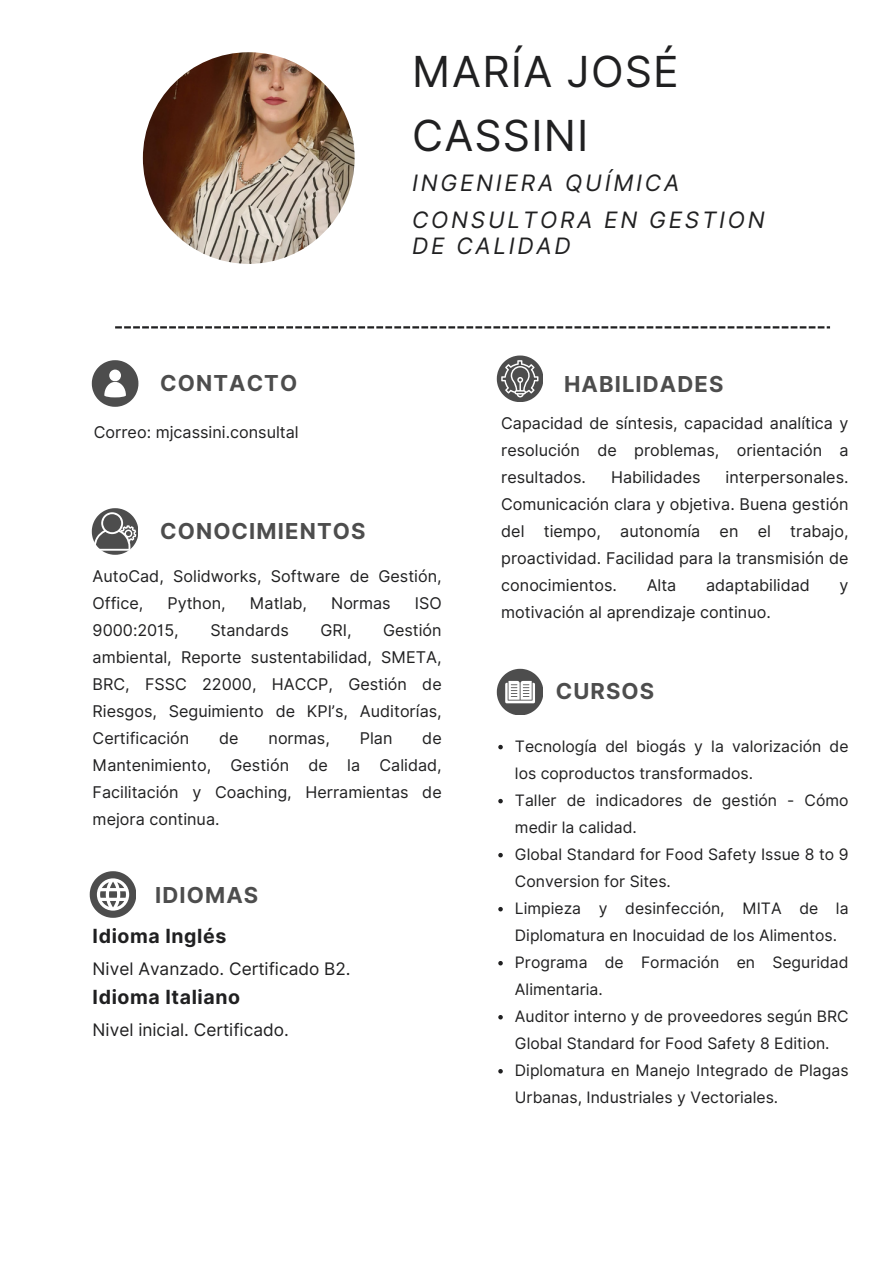
<style>
.page{position:relative;width:894px;height:1264px;background:#fff}
.page>*{position:absolute;margin:0;border:0;box-sizing:border-box;transform-origin:0 0}
.t1{font:42.75px/64.2px "Inter";letter-spacing:.025em;color:#202021}
.t2{font:italic 22.65px/25.8px "Inter";letter-spacing:.12em;color:#202021}
.t3{font:700 21.9px "Inter";letter-spacing:.05em;color:#4d4d4d}
.t4{font:700 19.5px "Inter";letter-spacing:.03em;color:#202021}
.t5{font:17.25px "Inter";color:#202021}
.t6{font:16.2px/27px "Inter";color:#202021;text-align:justify}
.t7{font:15.75px/27px "Inter";color:#202021}
</style>
<div class="page">
<img style="left:142px;top:52px;width:213px;height:212px">
<svg style="left:92px;top:360px;width:46px;height:47px"></svg>
<svg style="left:496px;top:355px;width:47px;height:46px"></svg>
<svg style="left:115px;top:326px;width:714px;height:2px"></svg>
<svg style="left:90px;top:871px;width:46px;height:46px"></svg>
<svg style="left:92px;top:508px;width:46px;height:46px"></svg>
<svg style="left:496px;top:668px;width:47px;height:47px"></svg>
<svg style="left:498px;top:744px;width:4px;height:5px"></svg>
<svg style="left:498px;top:798px;width:4px;height:5px"></svg>
<svg style="left:498px;top:852px;width:4px;height:5px"></svg>
<svg style="left:498px;top:906px;width:4px;height:5px"></svg>
<svg style="left:498px;top:961px;width:4px;height:4px"></svg>
<svg style="left:498px;top:1015px;width:4px;height:4px"></svg>
<svg style="left:498px;top:1069px;width:4px;height:4px"></svg>
<p class="t3" style="left:160px;top:370px;width:138px">CONTACTO</p>
<h1 class="t1" style="left:412px;top:39px;width:268px">MARÍA JOSÉ<br>CASSINI</h1>
<h3 class="t2" style="left:412px;top:170px;width:268px">INGENIERA QUÍMICA</h3>
<h3 class="t2" style="left:412px;top:207px;width:354px">CONSULTORA EN GESTION<br>DE CALIDAD</h3>
<p class="t3" style="left:564px;top:371px;width:161px">HABILIDADES</p>
<p class="t6" style="left:94px;top:418px;width:206px">Correo: mjcassini.consultal</p>
<p class="t3" style="left:160px;top:517px;width:207px">CONOCIMIENTOS</p>
<p class="t6" style="left:93px;top:562px;width:350px">AutoCad, Solidworks, Software de Gestión,<br>Office,</p>
<p class="t6" style="left:167px;top:589px;width:60px">Python,</p>
<p class="t6" style="left:250px;top:589px;width:59px">Matlab,</p>
<p class="t6" style="left:331px;top:589px;width:61px">Normas</p>
<p class="t6" style="left:415px;top:589px;width:28px">ISO</p>
<p class="t6" style="left:93px;top:616px;width:88px">9000:2015,</p>
<p class="t6" style="left:210px;top:616px;width:80px">Standards</p>
<p class="t6" style="left:320px;top:616px;width:33px">GRI,</p>
<p class="t6" style="left:93px;top:616px;width:350px;text-indent:290px">Gestión ambiental, Reporte sustentabilidad, SMETA, BRC, FSSC 22000, HACCP, Gestión de Riesgos, Seguimiento de KPI’s, Auditorías, Certificación</p>
<p class="t6" style="left:93px;top:724px;width:350px;text-indent:329px">de Mantenimiento, Gestión de la Calidad, Facilitación y Coaching, Herramientas de mejora continua.</p>
<p class="t6" style="left:219px;top:724px;width:21px">de</p>
<p class="t6" style="left:268px;top:724px;width:63px">normas,</p>
<p class="t6" style="left:360px;top:724px;width:34px">Plan</p>
<p class="t3" style="left:155px;top:882px;width:105px">IDIOMAS</p>
<p class="t4" style="left:93px;top:923px;width:135px">Idioma Inglés</p>
<p class="t5" style="left:93px;top:958px;width:259px">Nivel Avanzado. Certificado B2.</p>
<p class="t4" style="left:93px;top:985px;width:149px">Idioma Italiano</p>
<p class="t5" style="left:93px;top:1019px;width:198px">Nivel inicial. Certificado.</p>
<p class="t6" style="left:501px;top:409px;width:349px">Capacidad de síntesis, capacidad analítica y resolución de problemas, orientación a resultados.</p>
<p class="t6" style="left:501px;top:463px;width:349px;text-indent:224px">interpersonales.<br>Comunicación clara y objetiva. Buena gestión del tiempo, autonomía en el trabajo, proactividad. Facilidad para la transmisión de conocimientos.</p>
<p class="t6" style="left:611px;top:463px;width:91px">Habilidades</p>
<p class="t6" style="left:646px;top:571px;width:31px">Alta</p>
<p class="t6" style="left:706px;top:571px;width:105px">adaptabilidad</p>
<p class="t6" style="left:839px;top:571px;width:10px">y</p>
<p class="t6" style="left:501px;top:598px;width:271px">motivación al aprendizaje continuo.</p>
<p class="t3" style="left:555px;top:678px;width:100px">CURSOS</p>
<h4 class="t7" style="left:515px;top:732px;width:335px">Tecnología del biogás y la valorización de los coproductos transformados.</h4>
<p class="t7" style="left:515px;top:786px;width:335px">Taller de indicadores de gestión - Cómo medir la calidad.</p>
<h4 class="t7" style="left:515px;top:840px;width:335px">Global Standard for Food Safety Issue 8 to 9<br>Conversion for Sites.</h4>
<p class="t7" style="left:515px;top:894px;width:335px">Limpieza y desinfección, MITA de la<br>Diplomatura en Inocuidad de los Alimentos.</p>
<p class="t7" style="left:515px;top:948px;width:335px">Programa de Formación en Seguridad<br>Alimentaria.</p>
<p class="t7" style="left:515px;top:1002px;width:335px">Auditor interno y de proveedores según BRC<br>Global Standard for Food Safety 8 Edition.</p>
<p class="t7" style="left:515px;top:1056px;width:335px">Diplomatura en Manejo Integrado de Plagas<br>Urbanas, Industriales y Vectoriales.</p>
</div>
